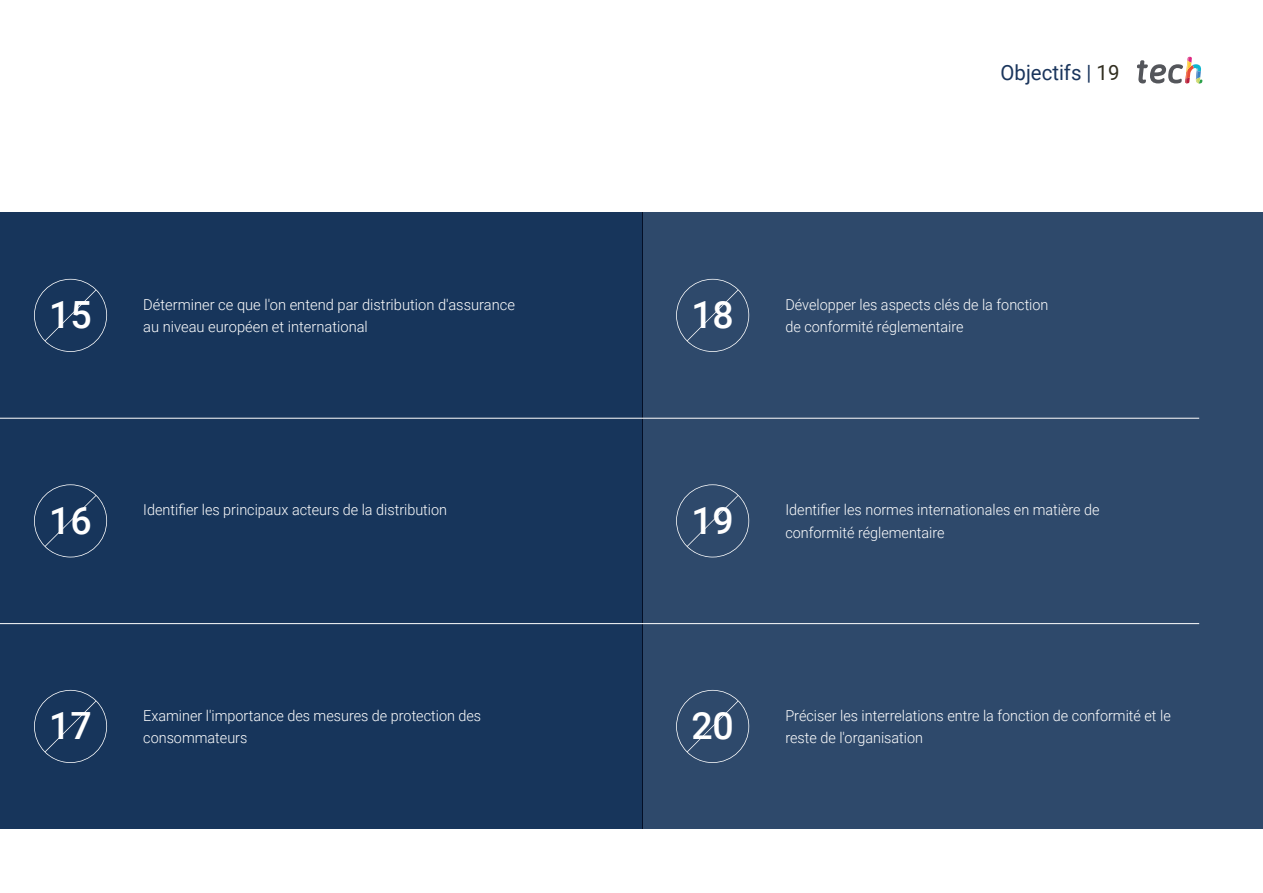
<style>
.page{position:relative;width:1263px;height:893px;background:#fff}
.page>*{position:absolute;margin:0;border:0;box-sizing:border-box;transform-origin:0 0}
.t1{font:500 37.5px "Roboto";color:#fff}
.t2{font:21px "Roboto";color:#1a355c}
.t3{font:300 15px/22.5px "Roboto";color:#fff;scale:.96 1}
.t4{font:300 15px/22.5px "Roboto";color:#fff}
.s1{color:#312e20}
</style>
<div class="page">
<svg style="left:1137px;top:57px;width:65px;height:27px"></svg>
<div style="left:0;top:213px;width:642px;height:616px;background:#17355b"></div>
<div style="left:642px;top:213px;width:621px;height:616px;background:#2e496b"></div>
<svg style="left:34px;top:484px;width:73px;height:73px"></svg>
<svg style="left:676px;top:279px;width:73px;height:73px"></svg>
<svg style="left:34px;top:279px;width:73px;height:73px"></svg>
<svg style="left:34px;top:690px;width:73px;height:73px"></svg>
<svg style="left:676px;top:484px;width:73px;height:73px"></svg>
<svg style="left:676px;top:690px;width:73px;height:73px"></svg>
<hr style="left:0;top:418px;width:1199px;height:1px;background:#fff">
<hr style="left:0;top:623px;width:1199px;height:1px;background:#fff">
<h2 class="t2" style="left:1000px;top:57px;width:120px">Objectifs | <span class="s1">19</span></h2>
<h1 class="t1" style="left:49px;top:288px;width:44px">15</h1>
<p class="t4" style="left:143px;top:293px;width:373px">Déterminer ce que l'on entend par distribution d'assurance au niveau européen et international</p>
<h1 class="t1" style="left:691px;top:288px;width:44px">18</h1>
<p class="t3" style="left:785px;top:293px;width:276px">Développer les aspects clés de la fonction de conformité réglementaire</p>
<h1 class="t1" style="left:49px;top:494px;width:44px">16</h1>
<p class="t3" style="left:143px;top:498px;width:318px">Identifier les principaux acteurs de la distribution</p>
<h1 class="t1" style="left:691px;top:494px;width:44px">19</h1>
<p class="t3" style="left:785px;top:498px;width:329px">Identifier les normes internationales en matière de conformité réglementaire</p>
<h1 class="t1" style="left:49px;top:699px;width:44px">17</h1>
<p class="t3" style="left:143px;top:704px;width:353px">Examiner l'importance des mesures de protection des consommateurs</p>
<h1 class="t1" style="left:691px;top:699px;width:44px">20</h1>
<p class="t3" style="left:785px;top:704px;width:403px">Préciser les interrelations entre la fonction de conformité et le reste de l'organisation</p>
</div>
